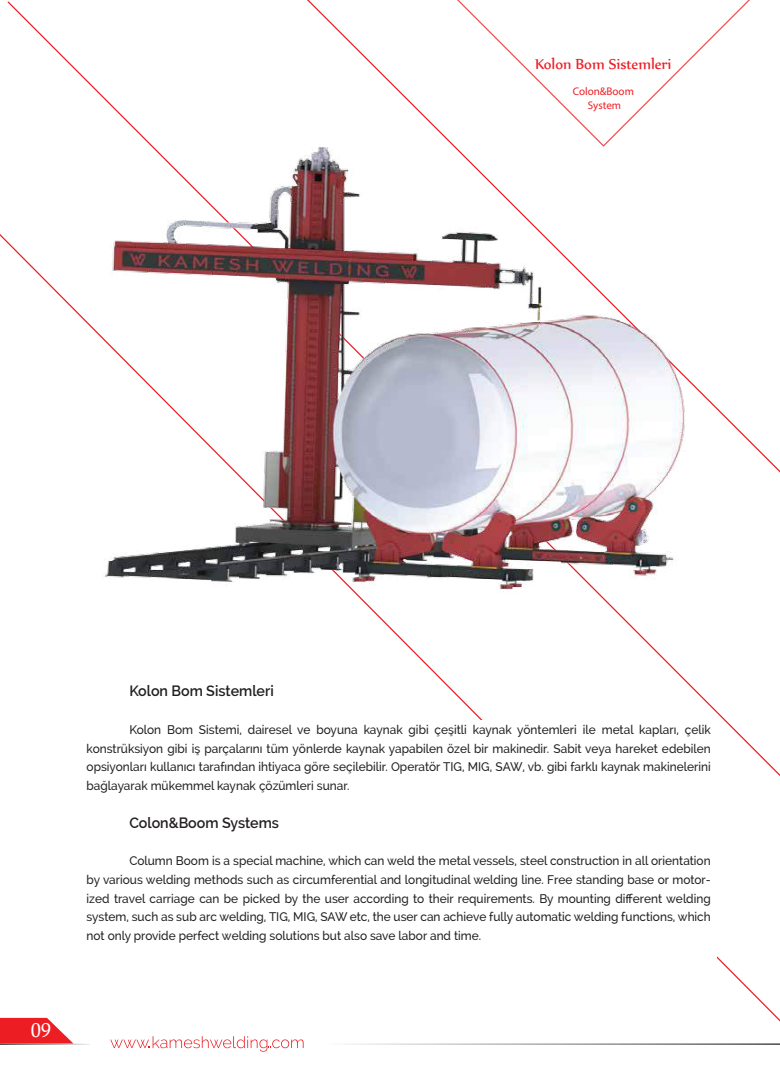
<style>
.page{position:relative;width:780px;height:1088px;background:#fff}
.page>*{position:absolute;margin:0;border:0;box-sizing:border-box;transform-origin:0 0}
.t1{font:20px "Calisto";color:#fff}
.t2{font:17.5px "Nyala";color:#ed1d24}
.t3{font:600 15px "Raleway";color:#231f20;scale:.95 1}
.t4{font:500 12.5px/18.8px "Raleway";color:#231f20;text-align:justify;scale:.95 1}
.t5{font:11px/13.2px "Myriad Pro";color:#ed1d24;text-align:center}
</style>
<div class="page">
<svg style="left:457px;top:0;width:293px;height:112px"></svg>
<img style="left:66px;top:112px;width:656px;height:512px">
<svg style="left:110px;top:1036px;width:193px;height:16px"></svg>
<svg style="left:0;top:1018px;width:73px;height:25px"></svg>
<h2 class="t2" style="left:535px;top:53px;width:138px">Kolon Bom Sistemleri</h2>
<p class="t5" style="left:572px;top:85px;width:63px">Colon&amp;Boom<br>System</p>
<h1 class="t1" style="left:31px;top:1018px;width:22px">09</h1>
<p class="t3" style="left:129px;top:682px;width:153px">Kolon Bom Sistemleri</p>
<p class="t4" style="left:87px;top:720px;width:658px;text-indent:43px">Kolon Bom Sistemi, dairesel ve boyuna kaynak gibi çeşitli kaynak yöntemleri ile metal kapları, çelik konstrüksiyon gibi iş parçalarını tüm yönlerde kaynak yapabilen özel bir makinedir. Sabit veya hareket edebilen opsiyonları kullanıcı tarafından ihtiyaca göre seçilebilir. Operatör TIG, MIG, SAW, vb. gibi farklı kaynak makinelerini bağlayarak mükemmel kaynak çözümleri sunar.</p>
<p class="t3" style="left:129px;top:813px;width:159px">Colon&amp;Boom Systems</p>
<p class="t4" style="left:87px;top:851px;width:658px;text-indent:43px">Column Boom is a special machine, which can weld the metal vessels, steel construction in all orientation by various welding methods such as circumferential and longitudinal welding line. Free standing base or motor&shy;ized travel carriage can be picked by the user according to their requirements. By mounting different welding system, such as sub arc welding, TIG, MIG, SAW etc, the user can achieve fully automatic welding functions, which not only provide perfect welding solutions but also save labor and time.</p>
</div>
